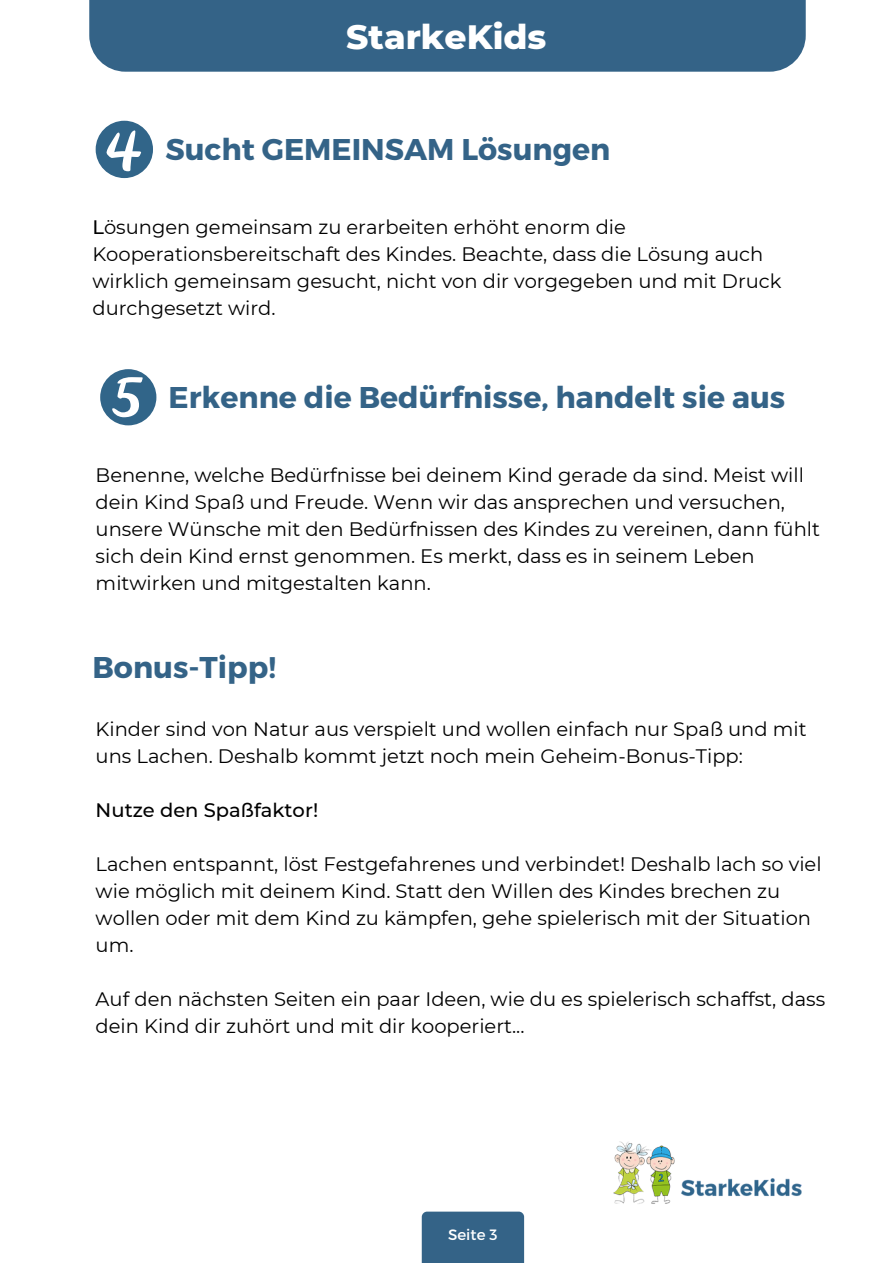
<style>
.page{position:relative;width:893px;height:1264px;background:#fff}
.page>*{position:absolute;margin:0;border:0;box-sizing:border-box;transform-origin:0 0}
.t1{font:800 34.5px "Montserrat";color:#fff}
.t2{font:700 30px "Montserrat";color:#346387}
.t3{font:19.5px/27px "Montserrat";color:#000}
.t4{font:500 19.5px "Montserrat";color:#000}
.t5{font:15px "Montserrat";color:#fff}
.s1{font-weight:500}
</style>
<div class="page">
<img style="left:614px;top:1141px;width:187px;height:63px">
<div style="left:89px;top:0;width:716px;height:72px;background:#346387"></div>
<div style="left:422px;top:1211px;width:102px;height:51px;background:#346387"></div>
<svg style="left:96px;top:121px;width:57px;height:57px"></svg>
<svg style="left:100px;top:369px;width:56px;height:56px"></svg>
<h1 class="t1" style="left:346px;top:15px;width:201px">StarkeKids</h1>
<h2 class="t2" style="left:165px;top:130px;width:446px">Sucht GEMEINSAM Lösungen</h2>
<p class="t3" style="left:92px;top:213px;width:690px"><span class="s1">L</span>ösungen gemeinsam zu erarbeiten erhöht enorm die Kooperationsbereitschaft des Kindes. Beachte, dass die Lösung auch wirklich gemeinsam gesucht, nicht von dir vorgegeben und mit Druck durchgesetzt wird.</p>
<h2 class="t2" style="left:168px;top:378px;width:618px">Erkenne die Bedürfnisse, handelt sie aus</h2>
<p class="t3" style="left:96px;top:461px;width:725px">Benenne, welche Bedürfnisse bei deinem Kind gerade da sind. Meist will dein Kind Spaß und Freude. Wenn wir das ansprechen und versuchen, unsere Wünsche mit den Bedürfnissen des Kindes zu vereinen, dann fühlt sich dein Kind ernst genommen. Es merkt, dass es in seinem Leben mitwirken und mitgestalten kann.</p>
<h2 class="t2" style="left:92px;top:647px;width:185px">Bonus-Tipp!</h2>
<p class="t3" style="left:96px;top:715px;width:712px">Kinder sind von Natur aus verspielt und wollen einfach nur Spaß und mit uns Lachen. Deshalb kommt jetzt noch mein Geheim-Bonus-Tipp:</p>
<p class="t4" style="left:96px;top:798px;width:224px">Nutze den Spaßfaktor!</p>
<p class="t3" style="left:96px;top:850px;width:727px">Lachen entspannt, löst Festgefahrenes und verbindet! Deshalb lach so viel wie möglich mit deinem Kind. Statt den Willen des Kindes brechen zu wollen oder mit dem Kind zu kämpfen, gehe spielerisch mit der Situation um.</p>
<p class="t3" style="left:96px;top:985px;width:731px">Auf den nächsten Seiten ein paar Ideen, wie du es spielerisch schaffst, dass dein Kind dir zuhört und mit dir kooperiert...</p>
<p class="t5" style="left:448px;top:1224px;width:51px">Seite 3</p>
</div>
